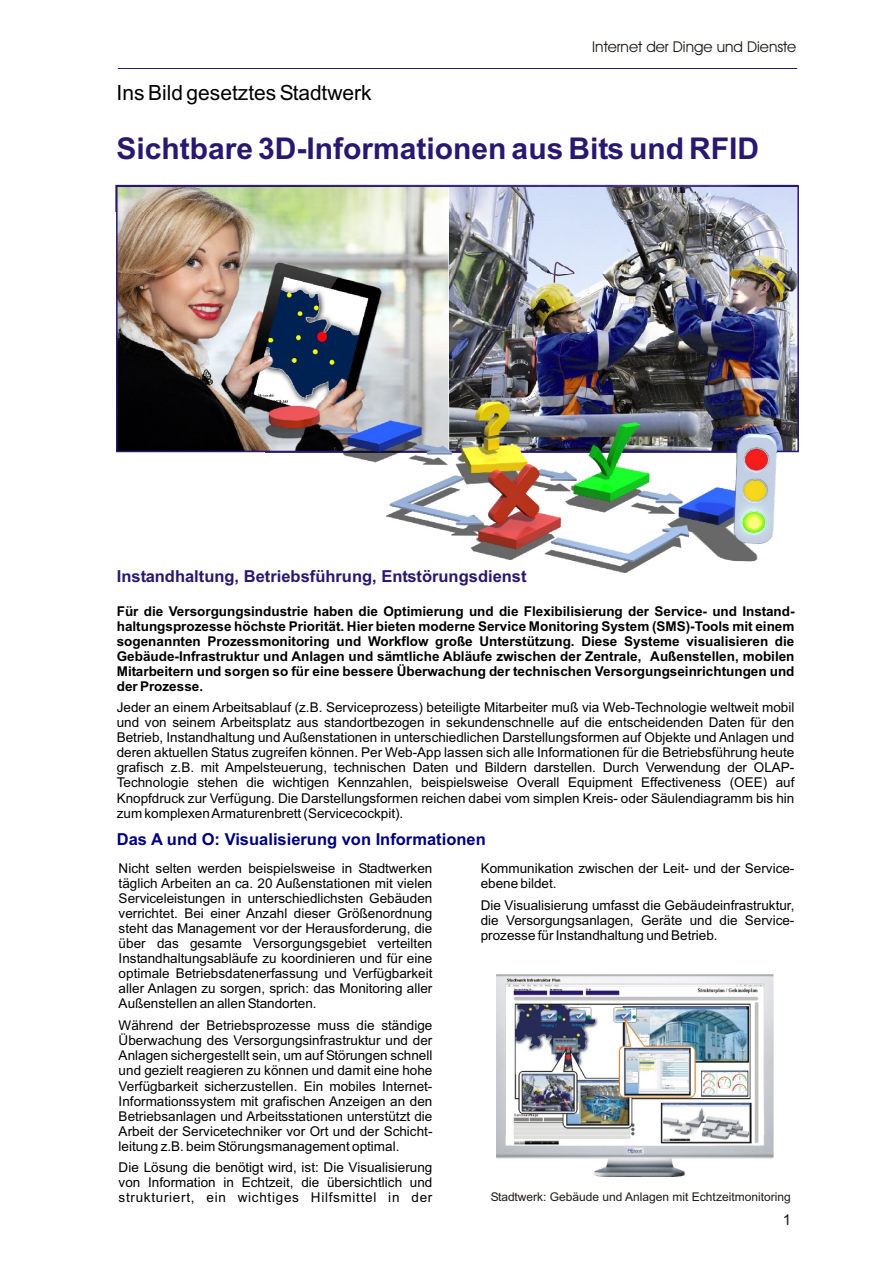
<style>
.page{position:relative;width:894px;height:1263px;background:#fff}
.page>*{position:absolute;margin:0;border:0;box-sizing:border-box;transform-origin:0 0}
.t1{font:700 30px "Arial";color:#291770}
.t2{font:21px "Arial";color:#000}
.t3{font:700 16.5px "Arial";color:#291770}
.t4{font:700 16.5px "Arial";color:#000080}
.t5{font:15px "Avant Garde Bk BT";color:#1f1a17}
.t6{font:15px "Arial";color:#1f1a17}
.t7{font:13.5px/15.1px "Arial";color:#000;text-align:justify}
.t8{font:700 13.5px/15.1px "Arial";color:#000;text-align:justify}
.t9{font:12px "Arial";color:#1f1a17}
</style>
<div class="page">
<hr style="left:118px;top:68px;width:679px;height:1px;background:#291770">
<img style="left:119px;top:211px;width:677px;height:238px">
<img style="left:265px;top:401px;width:512px;height:172px">
<img style="left:115px;top:184px;width:683px;height:27px">
<img style="left:497px;top:975px;width:276px;height:202px">
<h2 class="t2" style="left:117px;top:85px;width:257px">Ins Bild gesetztes Stadtwerk</h2>
<p class="t5" style="left:592px;top:40px;width:206px">Internet der Dinge und Dienste</p>
<h1 class="t1" style="left:117px;top:137px;width:644px">Sichtbare 3D-Informationen aus Bits und RFID</h1>
<p class="t3" style="left:117px;top:570px;width:411px">Instandhaltung, Betriebsführung, Entstörungsdienst</p>
<p class="t8" style="left:117px;top:605px;width:679px">Für die Versorgungsindustrie haben die Optimierung und die Flexibilisierung der Service- und Instand&shy;haltungsprozesse höchste Priorität. Hier bieten moderne Service Monitoring System (SMS)-Tools mit einem sogenannten Prozessmonitoring und Workflow große Unterstützung. Diese Systeme visualisieren die Gebäude-Infrastruktur und Anlagen und sämtliche Abläufe zwischen der Zentrale, Außenstellen, mobilen Mitarbeitern und sorgen so für eine bessere Überwachung der technischen Versorgungseinrichtungen und der Prozesse.</p>
<p class="t7" style="left:117px;top:701px;width:679px">Jeder an einem Arbeitsablauf (z.B. Serviceprozess) beteiligte Mitarbeiter muß via Web-Technologie weltweit mobil und von seinem Arbeitsplatz aus standortbezogen in sekundenschnelle auf die entscheidenden Daten für den Betrieb, Instandhaltung und Außenstationen in unterschiedlichen Darstellungsformen auf Objekte und Anlagen und deren aktuellen Status zugreifen können. Per Web-App lassen sich alle Informationen für die Betriebsführung heute grafisch z.B. mit Ampelsteuerung, technischen Daten und Bildern darstellen. Durch Verwendung der OLAP-Technologie stehen die wichtigen Kennzahlen, beispielsweise Overall Equipment Effectiveness (OEE) auf Knopfdruck zur Verfügung. Die Darstellungsformen reichen dabei vom simplen Kreis- oder Säulendiagramm bis hin zum komplexen Armaturenbrett (Servicecockpit).</p>
<p class="t4" style="left:117px;top:833px;width:370px">Das A und O: Visualisierung von Informationen</p>
<p class="t7" style="left:119px;top:862px;width:315px">Nicht selten werden beispielsweise in Stadtwerken</p>
<p class="t7" style="left:481px;top:862px;width:315px">Kommunikation zwischen der Leit- und der Service-</p>
<p class="t7" style="left:119px;top:877px;width:315px">täglich Arbeiten an ca. 20 Außenstationen mit vielen</p>
<p class="t7" style="left:481px;top:877px;width:77px">ebene bildet.</p>
<p class="t7" style="left:119px;top:892px;width:315px">Serviceleistungen in unterschiedlichsten Gebäuden</p>
<p class="t7" style="left:481px;top:899px;width:315px">Die Visualisierung umfasst die Gebäudeinfrastruktur,</p>
<p class="t7" style="left:119px;top:907px;width:315px">verrichtet. Bei einer Anzahl dieser Größenordnung</p>
<p class="t7" style="left:481px;top:914px;width:315px">die Versorgungsanlagen, Geräte und die Service-</p>
<p class="t7" style="left:119px;top:922px;width:315px">steht das Management vor der Herausforderung, die</p>
<p class="t7" style="left:481px;top:929px;width:238px">prozesse für Instandhaltung und Betrieb.</p>
<p class="t7" style="left:119px;top:937px;width:315px">über das gesamte Versorgungsgebiet verteilten Instandhaltungsabläufe zu koordinieren und für eine optimale Betriebsdatenerfassung und Verfügbarkeit aller Anlagen zu sorgen, sprich: das Monitoring aller Außenstellen an allen Standorten.</p>
<p class="t7" style="left:119px;top:1019px;width:315px">Während der Betriebsprozesse muss die ständige Überwachung des Versorgungsinfrastruktur und der Anlagen sichergestellt sein, um auf Störungen schnell und gezielt reagieren zu können und damit eine hohe Verfügbarkeit sicherzustellen. Ein mobiles Internet-Informationssystem mit grafischen Anzeigen an den Betriebsanlagen und Arbeitsstationen unterstützt die Arbeit der Servicetechniker vor Ort und der Schicht&shy;leitung z.B. beim Störungsmanagement optimal.</p>
<p class="t7" style="left:119px;top:1161px;width:315px">Die Lösung die benötigt wird, ist: Die Visualisierung von Information in Echtzeit, die übersichtlich und strukturiert, ein wichtiges Hilfsmittel in der</p>
<p class="t9" style="left:491px;top:1193px;width:301px">Stadtwerk: Gebäude und Anlagen mit Echtzeitmonitoring</p>
<p class="t6" style="left:783px;top:1214px;width:10px">1</p>
</div>
